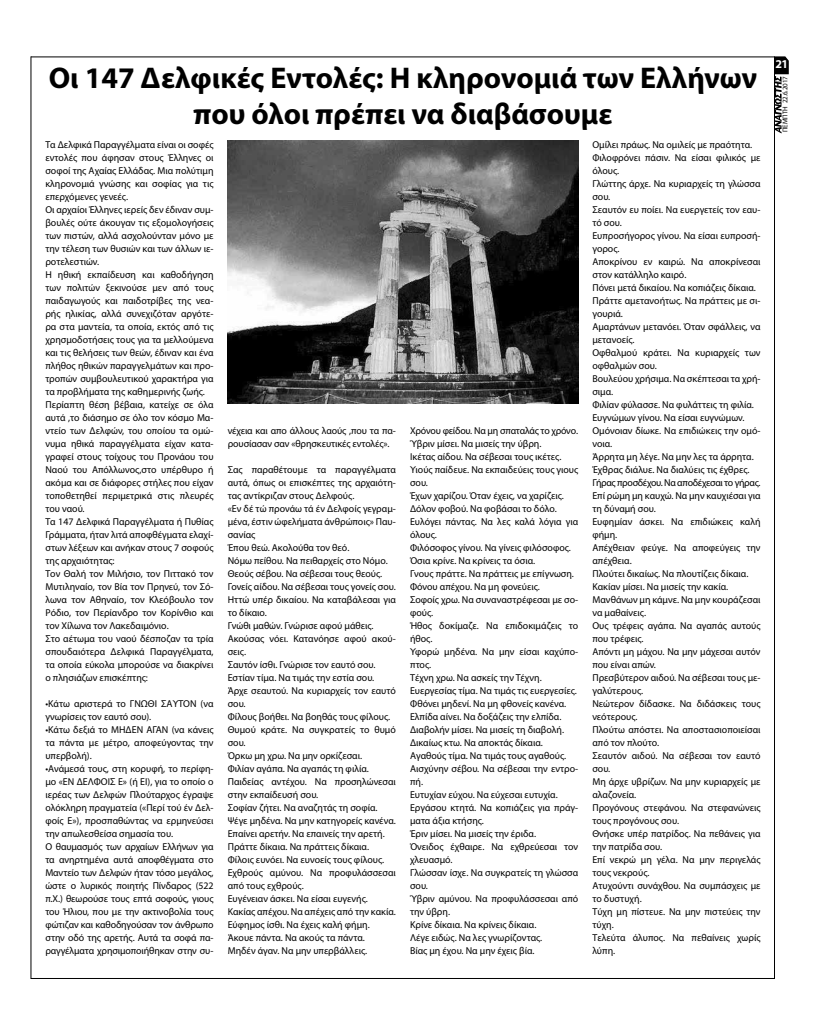
<style>
.page{position:relative;width:823px;height:1035px;background:#fff}
.page>*{position:absolute;margin:0;border:0;box-sizing:border-box;transform-origin:0 0}
.t1{font:700 30px/36px "Myriad Pro";color:#000;text-align:center}
.t2{font:700 12px "Myriad Pro";color:#fff}
.t3{font:10px/13px "Myriad Pro";color:#000}
.t4{font:7px "Myriad Pro";letter-spacing:-.01em;color:#000}
</style>
<div class="page">
<hr style="left:31px;top:57px;width:743px;height:1px;background:#000">
<hr style="left:31px;top:978px;width:743px;height:1px;background:#000">
<hr style="left:773px;top:56px;width:1px;height:923px;background:#000">
<hr style="left:31px;top:56px;width:1px;height:923px;background:#000">
<svg style="left:774px;top:56px;width:14px;height:77px"></svg>
<img style="left:227px;top:140px;width:351px;height:263px">
<h1 class="t1" style="left:49px;top:59px;width:709px">Οι 147 Δελφικές Εντολές: Η κληρονομιά των Ελλήνων που όλοι πρέπει να διαβάσουμε</h1>
<p class="t3" style="left:45px;top:138px;width:169px">Τα Δελφικά Παραγγέλματα είναι οι σοφές εντολές που άφησαν στους Έλληνες οι σοφοί της Αχαίας Ελλάδας. Μια πολύτιμη κληρονομιά γνώσης και σοφίας για τις επερχόμενες γενεές.<br>Οι αρχαίοι Έλληνες ιερείς δεν έδιναν συμ&shy;βουλές ούτε άκουγαν τις εξομολογήσεις των πιστών, αλλά ασχολούνταν μόνο με την τέλεση των θυσιών και των άλλων ιε&shy;ροτελεστιών.<br>Η ηθική εκπαίδευση και καθοδήγηση των πολιτών ξεκινούσε μεν από τους παιδαγωγούς και παιδοτρίβες της νεα&shy;ρής ηλικίας, αλλά συνεχιζόταν αργότε&shy;ρα στα μαντεία, τα οποία, εκτός από τις χρησμοδοτήσεις τους για τα μελλούμενα και τις θελήσεις των θεών, έδιναν και ένα πλήθος ηθικών παραγγελμάτων και προ&shy;τροπών συμβουλευτικού χαρακτήρα για τα προβλήματα της καθημερινής ζωής.<br>Περίαπτη θέση βέβαια, κατείχε σε όλα αυτά ,το διάσημο σε όλο τον κόσμο Μα&shy;ντείο των Δελφών, του οποίου τα ομώ&shy;νυμα ηθικά παραγγέλματα είχαν κατα&shy;γραφεί στους τοίχους του Προνάου του Ναού του Απόλλωνος,στο υπέρθυρο ή ακόμα και σε διάφορες στήλες που είχαν τοποθετηθεί περιμετρικά στις πλευρές του ναού.<br>Τα 147 Δελφικά Παραγγέλματα ή Πυθίας Γράμματα, ήταν λιτά αποφθέγματα ελαχί&shy;στων λέξεων και ανήκαν στους 7 σοφούς της αρχαιότητας:<br>Τον Θαλή τον Μιλήσιο, τον Πιττακό τον Μυτιληναίο, τον Βία τον Πρηνεύ, τον Σό&shy;λωνα τον Αθηναίο, τον Κλεόβουλο τον Ρόδιο, τον Περίανδρο τον Κορίνθιο και τον Χίλωνα τον Λακεδαιμόνιο.<br>Στο αέτωμα του ναού δέσποζαν τα τρία σπουδαιότερα Δελφικά Παραγγέλματα, τα οποία εύκολα μπορούσε να διακρίνει ο πλησιάζων επισκέπτης:</p>
<p class="t3" style="left:45px;top:697px;width:169px">•Κάτω αριστερά το ΓΝΩΘΙ ΣΑΥΤΟΝ (να γνωρίσεις τον εαυτό σου).</p>
<p class="t3" style="left:45px;top:723px;width:169px;text-align:justify">•Κάτω δεξιά το ΜΗΔΕΝ ΑΓΑΝ (να κάνεις τα πάντα με μέτρο, αποφεύγοντας την υπερβολή).</p>
<p class="t3" style="left:45px;top:762px;width:169px">•Ανάμεσά τους, στη κορυφή, το περίφη&shy;μο «ΕΝ ΔΕΛΦΟΙΣ Ε» (ή ΕΙ), για το οποίο ο ιερέας των Δελφών Πλούταρχος έγραψε ολόκληρη πραγματεία («Περί τού έν Δελ&shy;φοίς Ε»), προσπαθώντας να ερμηνεύσει την απωλεσθείσα σημασία του.<br>Ο θαυμασμός των αρχαίων Ελλήνων για τα ανηρτημένα αυτά αποφθέγματα στο Μαντείο των Δελφών ήταν τόσο μεγάλος, ώστε ο λυρικός ποιητής Πίνδαρος (522 π.Χ.) θεωρούσε τους επτά σοφούς, γιους του Ήλιου, που με την ακτινοβολία τους φώτιζαν και καθοδηγούσαν τον άνθρωπο στην οδό της αρετής. Αυτά τα σοφά πα&shy;ραγγέλματα χρησιμοποιήθηκαν στην συ-</p>
<p class="t3" style="left:592px;top:138px;width:169px">Ομίλει πράως. Να ομιλείς με πραότητα.<br>Φιλοφρόνει πάσιν. Να είσαι φιλικός με όλους.<br>Γλώττης άρχε. Να κυριαρχείς τη γλώσσα σου.<br>Σεαυτόν ευ ποίει. Να ευεργετείς τον εαυ&shy;τό σου.<br>Ευπροσήγορος γίνου. Να είσαι ευπροσή&shy;γορος.<br>Αποκρίνου εν καιρώ. Να αποκρίνεσαι στον κατάλληλο καιρό.<br>Πόνει μετά δικαίου. Να κοπιάζεις δίκαια.<br>Πράττε αμετανοήτως. Να πράττεις με σι&shy;γουριά.<br>Αμαρτάνων μετανόει. Όταν σφάλλεις, να μετανοείς.<br>Οφθαλμού κράτει. Να κυριαρχείς των οφθαλμών σου.<br>Βουλεύου χρήσιμα. Να σκέπτεσαι τα χρή&shy;σιμα.<br>Φιλίαν φύλασσε. Να φυλάττεις τη φιλία.<br>Ευγνώμων γίνου. Να είσαι ευγνώμων.<br>Ομόνοιαν δίωκε. Να επιδιώκεις την ομό&shy;νοια.<br>Άρρητα μη λέγε. Να μην λες τα άρρητα.<br>Έχθρας διάλυε. Να διαλύεις τις έχθρες.<br>Γήρας προσδέχου. Να αποδέχεσαι το γήρας.<br>Επί ρώμη μη καυχώ. Να μην καυχιέσαι για τη δύναμή σου.<br>Ευφημίαν άσκει. Να επιδιώκεις καλή φήμη.<br>Απέχθειαν φεύγε. Να αποφεύγεις την απέχθεια.<br>Πλούτει δικαίως. Να πλουτίζεις δίκαια.<br>Κακίαν μίσει. Να μισείς την κακία.<br>Μανθάνων μη κάμνε. Να μην κουράζεσαι να μαθαίνεις.<br>Ους τρέφεις αγάπα. Να αγαπάς αυτούς που τρέφεις.<br>Απόντι μη μάχου. Να μην μάχεσαι αυτόν που είναι απών.<br>Πρεσβύτερον αιδού. Να σέβεσαι τους με&shy;γαλύτερους.<br>Νεώτερον δίδασκε. Να διδάσκεις τους νεότερους.<br>Πλούτω απόστει. Να αποστασιοποιείσαι από τον πλούτο.<br>Σεαυτόν αιδού. Να σέβεσαι τον εαυτό σου.<br>Μη άρχε υβρίζων. Να μην κυριαρχείς με αλαζονεία.<br>Προγόνους στεφάνου. Να στεφανώνεις τους προγόνους σου.<br>Θνήσκε υπέρ πατρίδος. Να πεθάνεις για την πατρίδα σου.<br>Επί νεκρώ μη γέλα. Να μην περιγελάς τους νεκρούς.<br>Ατυχούντι συνάχθου. Να συμπάσχεις με το δυστυχή.<br>Τύχη μη πίστευε. Να μην πιστεύεις την τύχη.<br>Τελεύτα άλυπος. Να πεθαίνεις χωρίς λύπη.</p>
<p class="t3" style="left:410px;top:424px;width:169px">Χρόνου φείδου. Να μη σπαταλάς το χρόνο.<br>Ύβριν μίσει. Να μισείς την ύβρη.<br>Ικέτας αίδου. Να σέβεσαι τους ικέτες.<br>Υιούς παίδευε. Να εκπαιδεύεις τους γιους σου.<br>Έχων χαρίζου. Όταν έχεις, να χαρίζεις.<br>Δόλον φοβού. Να φοβάσαι το δόλο.<br>Ευλόγει πάντας. Να λες καλά λόγια για όλους.<br>Φιλόσοφος γίνου. Να γίνεις φιλόσοφος.<br>Όσια κρίνε. Να κρίνεις τα όσια.<br>Γνους πράττε. Να πράττεις με επίγνωση.<br>Φόνου απέχου. Να μη φονεύεις.<br>Σοφοίς χρω. Να συναναστρέφεσαι με σο&shy;φούς.<br>Ήθος δοκίμαζε. Να επιδοκιμάζεις το ήθος.<br>Υφορώ μηδένα. Να μην είσαι καχύπο&shy;πτος.<br>Τέχνη χρω. Να ασκείς την Τέχνη.<br>Ευεργεσίας τίμα. Να τιμάς τις ευεργεσίες.<br>Φθόνει μηδενί. Να μη φθονείς κανένα.<br>Ελπίδα αίνει. Να δοξάζεις την ελπίδα.<br>Διαβολήν μίσει. Να μισείς τη διαβολή.<br>Δικαίως κτω. Να αποκτάς δίκαια.<br>Αγαθούς τίμα. Να τιμάς τους αγαθούς.<br>Αισχύνην σέβου. Να σέβεσαι την εντρο&shy;πή.<br>Ευτυχίαν εύχου. Να εύχεσαι ευτυχία.<br>Εργάσου κτητά. Να κοπιάζεις για πράγ&shy;ματα άξια κτήσης.<br>Έριν μίσει. Να μισείς την έριδα.<br>Όνειδος έχθαιρε. Να εχθρεύεσαι τον χλευασμό.<br>Γλώσσαν ίσχε. Να συγκρατείς τη γλώσσα σου.<br>Ύβριν αμύνου. Να προφυλάσσεσαι από την ύβρη.<br>Κρίνε δίκαια. Να κρίνεις δίκαια.<br>Λέγε ειδώς. Να λες γνωρίζοντας.<br>Βίας μη έχου. Να μην έχεις βία.</p>
<p class="t3" style="left:227px;top:424px;width:169px">νέχεια και απο άλλους λαούς ,που τα πα&shy;ρουσίασαν σαν «θρησκευτικές εντολές».</p>
<p class="t3" style="left:227px;top:463px;width:169px">Σας παραθέτουμε τα παραγγέλματα αυτά, όπως οι επισκέπτες της αρχαιότη&shy;τας αντίκριζαν στους Δελφούς.<br>«Εν δέ τώ προνάω τά έν Δελφοίς γεγραμ&shy;μένα, έστιν ώφελήματα άνθρώποις» Παυ&shy;σανίας<br>Έπου θεώ. Ακολούθα τον θεό.<br>Νόμω πείθου. Να πειθαρχείς στο Νόμο.<br>Θεούς σέβου. Να σέβεσαι τους θεούς.<br>Γονείς αίδου. Να σέβεσαι τους γονείς σου.<br>Ηττώ υπέρ δικαίου. Να καταβάλεσαι για το δίκαιο.<br>Γνώθι μαθών. Γνώρισε αφού μάθεις.<br>Ακούσας νόει. Κατανόησε αφού ακού&shy;σεις.<br>Σαυτόν ίσθι. Γνώρισε τον εαυτό σου.<br>Εστίαν τίμα. Να τιμάς την εστία σου.<br>Άρχε σεαυτού. Να κυριαρχείς τον εαυτό σου.<br>Φίλους βοήθει. Να βοηθάς τους φίλους.<br>Θυμού κράτε. Να συγκρατείς το θυμό σου.<br>Όρκω μη χρω. Να μην ορκίζεσαι.<br>Φιλίαν αγάπα. Να αγαπάς τη φιλία.<br>Παιδείας αντέχου. Να προσηλώνεσαι στην εκπαίδευσή σου.<br>Σοφίαν ζήτει. Να αναζητάς τη σοφία.<br>Ψέγε μηδένα. Να μην κατηγορείς κανένα.<br>Επαίνει αρετήν. Να επαινείς την αρετή.<br>Πράττε δίκαια. Να πράττεις δίκαια.<br>Φίλοις ευνόει. Να ευνοείς τους φίλους.<br>Εχθρούς αμύνου. Να προφυλάσσεσαι από τους εχθρούς.<br>Ευγένειαν άσκει. Να είσαι ευγενής.<br>Κακίας απέχου. Να απέχεις από την κακία.<br>Εύφημος ίσθι. Να έχεις καλή φήμη.<br>Άκουε πάντα. Να ακούς τα πάντα.<br>Μηδέν άγαν. Να μην υπερβάλλεις.</p>
<p class="t2" style="left:774px;top:57px;width:14px">21</p>
<p class="t4" style="left:780px;top:132px;width:57px;rotate:-90deg">ΠΕΜΠΤΗ 22.6.2017</p>
</div>
